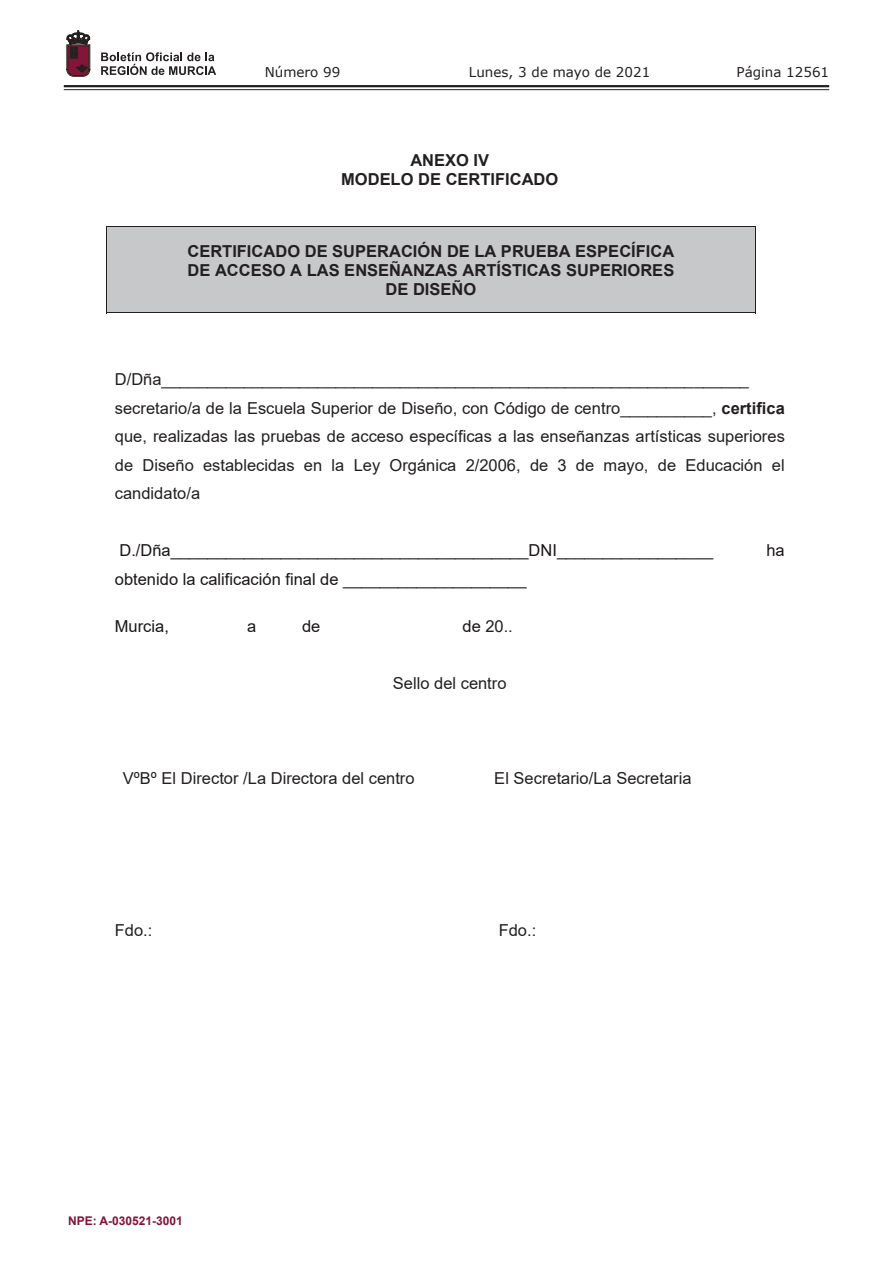
<style>
.page{position:relative;width:893px;height:1263px;background:#fff}
.page>*{position:absolute;margin:0;border:0;box-sizing:border-box;transform-origin:0 0}
.t1{font:16.5px/28.5px "Arial";color:#231f20}
.t2{font:16.5px "Arial";color:#1a161a}
.t3{font:700 16.5px/19px "Arial";color:#231f20;text-align:center}
.t4{font:13.5px "Verdana";color:#231f20}
.t5{font:700 12px "Arial";color:#83143a}
.s1{font-weight:700}
.s2{color:#1a161a}
</style>
<div class="page">
<hr style="left:64px;top:85px;width:765px;height:2px;background:#231f20">
<hr style="left:64px;top:89px;width:765px;height:1px;background:#231f20">
<svg style="left:101px;top:52px;width:115px;height:23px"></svg>
<svg style="left:67px;top:31px;width:23px;height:45px"></svg>
<div style="left:107px;top:227px;width:648px;height:85px;background:#c7c8ca"></div>
<hr style="left:106px;top:226px;width:649px;height:1px;background:#231f20">
<hr style="left:106px;top:227px;width:1px;height:86px;background:#231f20">
<hr style="left:106px;top:312px;width:649px;height:1px;background:#231f20">
<hr style="left:755px;top:227px;width:1px;height:86px;background:#231f20">
<p class="t4" style="left:265px;top:62px;width:77px">Número 99</p>
<p class="t4" style="left:469px;top:62px;width:183px">Lunes, 3 de mayo de 2021</p>
<p class="t4" style="left:736px;top:62px;width:94px">Página 12561</p>
<p class="t3" style="left:341px;top:151px;width:219px">ANEXO IV<br>MODELO DE CERTIFICADO</p>
<p class="t3" style="left:187px;top:241px;width:488px">CERTIFICADO DE SUPERACIÓN DE LA PRUEBA ESPECÍFICA<br>DE ACCESO A LAS ENSEÑANZAS ARTÍSTICAS SUPERIORES<br>DE DISEÑO</p>
<p class="t1" style="left:115px;top:365px;width:671px">D/Dña________________________________________________________________ secretario/a de la Escuela Superior de Diseño, con Código de centro__________, <span class="s1">certifica </span>que, realizadas las pruebas de acceso específicas a las enseñanzas artísticas superiores de Diseño establecidas en la Ley Orgánica 2/2006, de 3 de mayo, de Educación el candidato/a</p>
<p class="t2" style="left:119px;top:539px;width:595px">D./Dña_______________________________________DNI_________________</p>
<p class="t2" style="left:766px;top:539px;width:20px">ha</p>
<p class="t2" style="left:115px;top:567px;width:413px">obtenido la calificación final de ____________________</p>
<p class="t2" style="left:115px;top:615px;width:56px">Murcia,</p>
<p class="t2" style="left:247px;top:615px;width:11px">a</p>
<p class="t2" style="left:302px;top:615px;width:20px">de</p>
<p class="t1" style="left:462px;top:612px;width:52px"><span class="s2">de</span> 20..</p>
<p class="t1" style="left:393px;top:669px;width:115px">Sello del centro</p>
<p class="t1" style="left:123px;top:763px;width:293px">VºBº El Director /La Directora del centro</p>
<p class="t1" style="left:494px;top:763px;width:199px">El Secretario/La Secretaria</p>
<p class="t1" style="left:115px;top:915px;width:39px">Fdo.:</p>
<p class="t1" style="left:499px;top:915px;width:39px">Fdo.:</p>
<p class="t5" style="left:68px;top:1212px;width:116px">NPE: A-030521-3001</p>
</div>
